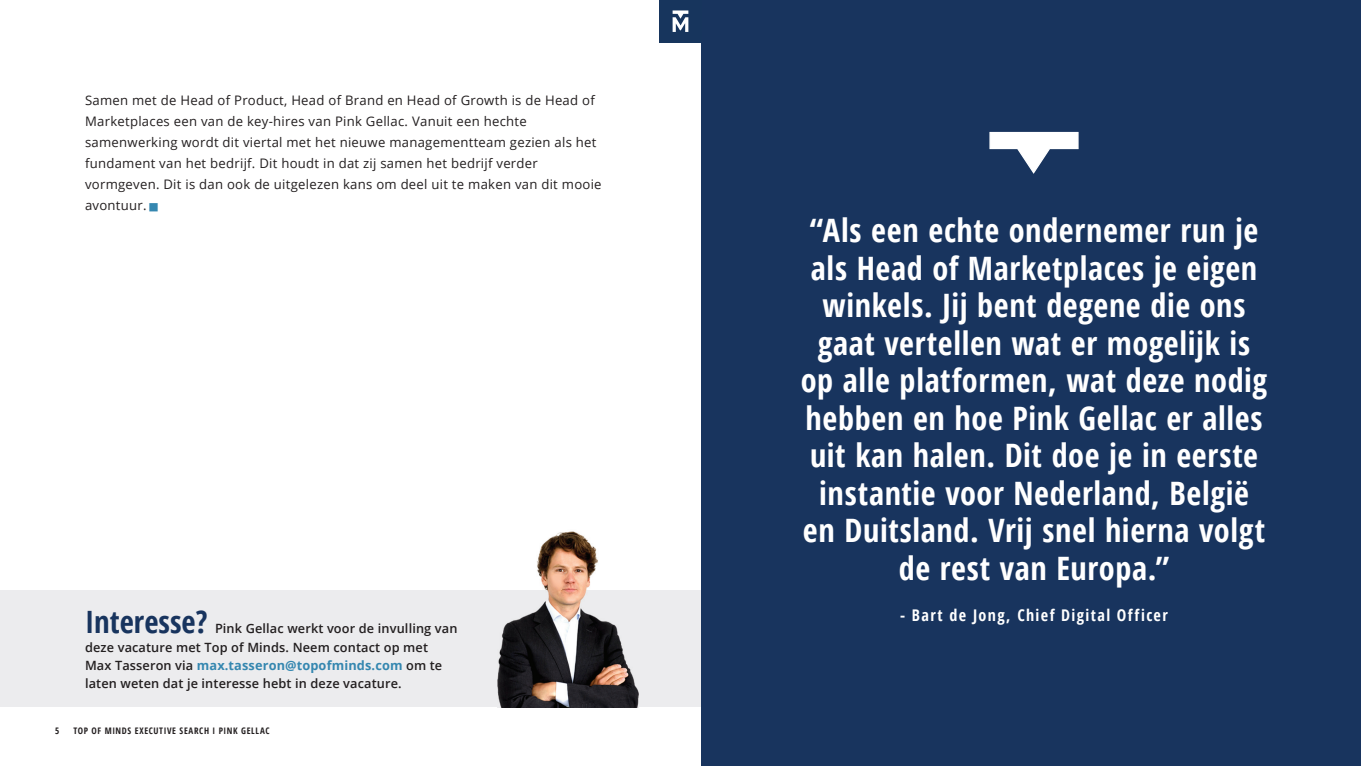
<style>
.page{position:relative;width:1361px;height:766px;background:#fff}
.page>*{position:absolute;margin:0;border:0;box-sizing:border-box;transform-origin:0 0}
.t1{font:700 condensed 32.25px/37.5px "Open Sans";letter-spacing:.02em;color:#fff;text-align:center}
.t2{font:700 condensed 30.75px "Open Sans";color:#18345e}
.t3{font:700 condensed 16.12px "Open Sans";letter-spacing:.085em;color:#fff}
.t4{font:13.12px/21px "Open Sans";letter-spacing:.02em;color:#231f20}
.t5{font:600 12.75px/18px "Open Sans";letter-spacing:.01em;color:#231f20}
.t6{font:700 condensed 9px "Open Sans";letter-spacing:.07em;color:#231f20}
.s1{color:#3587b0}
.s2{font-weight:700;color:#3587b0}
</style>
<div class="page">
<div style="left:0;top:590px;width:702px;height:116px;background:#ececee"></div>
<div style="left:702px;top:0;width:659px;height:765px;background:#18345e"></div>
<svg style="left:989px;top:132px;width:89px;height:42px"></svg>
<img style="left:497px;top:531px;width:141px;height:175px">
<div style="left:659px;top:0;width:43px;height:43px;background:#17355d"></div>
<svg style="left:672px;top:10px;width:16px;height:22px"></svg>
<p class="t4" style="left:85px;top:89px;width:518px">Samen met de Head of Product, Head of Brand en Head of Growth is de Head of Marketplaces een van de key-hires van Pink Gellac. Vanuit een hechte samenwerking wordt dit viertal met het nieuwe managementteam gezien als het fundament van het bedrijf. Dit houdt in dat zij samen het bedrijf verder vormgeven. Dit is dan ook de uitgelezen kans om deel uit te maken van dit mooie avontuur. <span class="s1">■</span></p>
<h2 class="t2" style="left:85px;top:600px;width:124px">Interesse?</h2>
<p class="t5" style="left:85px;top:619px;width:374px;text-indent:130px">Pink Gellac werkt voor de invulling van deze vacature met Top of Minds. Neem contact op met Max Tasseron via <span class="s2">max.tasseron@topofminds.com</span> om te laten weten dat je interesse hebt in deze vacature.</p>
<p class="t6" style="left:55px;top:724px;width:6px">5</p>
<p class="t6" style="left:73px;top:724px;width:198px">TOP OF MINDS EXECUTIVE SEARCH I PINK GELLAC</p>
<p class="t1" style="left:801px;top:211px;width:468px">“Als een echte ondernemer run je als Head of Marketplaces je eigen winkels. Jij bent degene die ons gaat vertellen wat er mogelijk is op alle platformen, wat deze nodig hebben en hoe Pink Gellac er alles uit kan halen. Dit doe je in eerste instantie voor Nederland, België en Duitsland. Vrij snel hierna volgt de rest van Europa.”</p>
<p class="t3" style="left:900px;top:604px;width:269px">- Bart de Jong, Chief Digital Officer</p>
</div>
